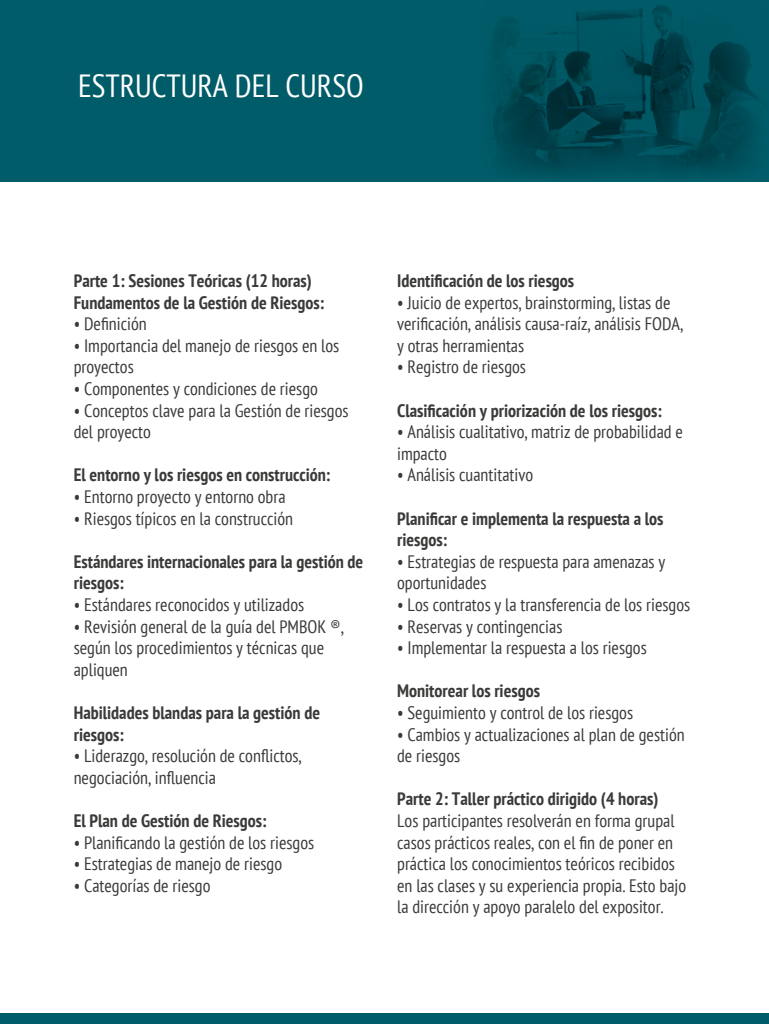
<style>
.page{position:relative;width:769px;height:1024px;background:#fff}
.page>*{position:absolute;margin:0;border:0;box-sizing:border-box;transform-origin:0 0}
.t1{font:condensed 32px "PT Sans";color:#fff}
.t2{font:condensed 18px/21.6px "PT Sans";color:#3a3a39}
.t3{font:700 condensed 18px/21.6px "PT Sans";color:#3a3a39}
</style>
<div class="page">
<svg style="left:0;top:0;width:768px;height:181px;background:#005662"></svg>
<div style="left:0;top:1013px;width:768px;height:11px;background:#005c69"></div>
<h1 class="t1" style="left:78px;top:65px;width:287px">ESTRUCTURA DEL CURSO</h1>
<p class="t3" style="left:74px;top:269px;width:252px">Parte 1: Sesiones Teóricas (12 horas)<br>Fundamentos de la Gestión de Riesgos:</p>
<p class="t2" style="left:74px;top:313px;width:74px">• Definición</p>
<p class="t2" style="left:74px;top:334px;width:267px">• Importancia del manejo de riesgos en los proyectos</p>
<p class="t2" style="left:74px;top:377px;width:245px">• Componentes y condiciones de riesgo</p>
<p class="t2" style="left:74px;top:399px;width:276px">• Conceptos clave para la Gestión de riesgos del proyecto</p>
<p class="t3" style="left:74px;top:464px;width:258px">El entorno y los riesgos en construcción:</p>
<p class="t2" style="left:74px;top:485px;width:213px">• Entorno proyecto y entorno obra</p>
<p class="t2" style="left:74px;top:507px;width:221px">• Riesgos típicos en la construcción</p>
<p class="t3" style="left:74px;top:550px;width:291px">Estándares internacionales para la gestión de riesgos:</p>
<p class="t2" style="left:74px;top:593px;width:232px">• Estándares reconocidos y utilizados</p>
<p class="t2" style="left:74px;top:615px;width:271px">• Revisión general de la guía del PMBOK ®, según los procedimientos y técnicas que apliquen</p>
<p class="t3" style="left:74px;top:701px;width:248px">Habilidades blandas para la gestión de riesgos:</p>
<p class="t2" style="left:74px;top:745px;width:229px">• Liderazgo, resolución de conflictos, negociación, influencia</p>
<p class="t3" style="left:74px;top:809px;width:194px">El Plan de Gestión de Riesgos:</p>
<p class="t2" style="left:74px;top:831px;width:242px">• Planificando la gestión de los riesgos</p>
<p class="t2" style="left:74px;top:853px;width:210px">• Estrategias de manejo de riesgo</p>
<p class="t2" style="left:74px;top:874px;width:138px">• Categorías de riesgo</p>
<p class="t3" style="left:397px;top:269px;width:178px">Identificación de los riesgos</p>
<p class="t2" style="left:397px;top:291px;width:287px">• Juicio de expertos, brainstorming, listas de verificación, análisis causa-raíz, análisis FODA, y otras herramientas</p>
<p class="t2" style="left:397px;top:356px;width:130px">• Registro de riesgos</p>
<p class="t3" style="left:397px;top:399px;width:266px">Clasificación y priorización de los riesgos:</p>
<p class="t2" style="left:397px;top:421px;width:287px">• Análisis cualitativo, matriz de probabilidad e impacto</p>
<p class="t2" style="left:397px;top:464px;width:137px">• Análisis cuantitativo</p>
<p class="t3" style="left:397px;top:507px;width:268px">Planificar e implementa la respuesta a los riesgos:</p>
<p class="t2" style="left:397px;top:550px;width:269px">• Estrategias de respuesta para amenazas y oportunidades</p>
<p class="t2" style="left:397px;top:593px;width:294px">• Los contratos y la transferencia de los riesgos</p>
<p class="t2" style="left:397px;top:615px;width:167px">• Reservas y contingencias</p>
<p class="t2" style="left:397px;top:637px;width:251px">• Implementar la respuesta a los riesgos</p>
<p class="t3" style="left:397px;top:680px;width:144px">Monitorear los riesgos</p>
<p class="t2" style="left:397px;top:701px;width:237px">• Seguimiento y control de los riesgos</p>
<p class="t2" style="left:397px;top:723px;width:289px">• Cambios y actualizaciones al plan de gestión de riesgos</p>
<p class="t3" style="left:397px;top:788px;width:262px">Parte 2: Taller práctico dirigido (4 horas)</p>
<p class="t2" style="left:397px;top:809px;width:290px">Los participantes resolverán en forma grupal casos prácticos reales, con el fin de poner en práctica los conocimientos teóricos recibidos en las clases y su experiencia propia. Esto bajo la dirección y apoyo paralelo del expositor.</p>
</div>
